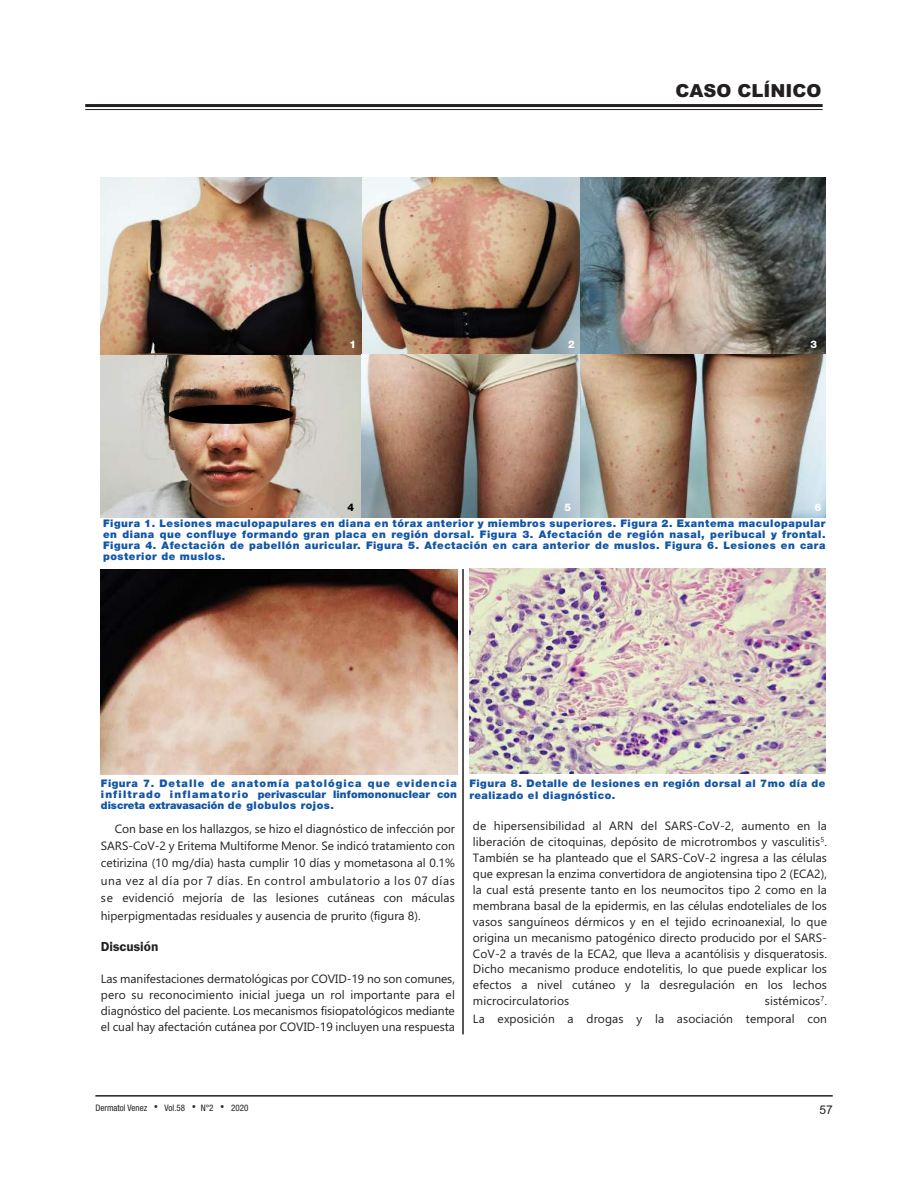
<style>
.page{position:relative;width:918px;height:1188px;background:#fff}
.page>*{position:absolute;margin:0;border:0;box-sizing:border-box;transform-origin:0 0}
.t1{font:900 18px "Arial";color:#231f20}
.t2{font:600 13.5px "Franklin Gothic";color:#231f20}
.t3{font:12px/15.9px "Gadugi";letter-spacing:.01em;color:#231f20;text-align:justify}
.t4{font:12px "Arial";color:#231f20}
.t5{font:900 10.5px/10.8px "Helvetica Neue LT Std";letter-spacing:.05em;color:#1155a6;text-align:justify}
.t6{font:800 10.5px "Helvetica Neue LT Std";color:#fff}
.t7{font:800 10.5px "Helvetica Neue LT Std";color:#000}
.t8{font:condensed 9px "Helvetica Neue LT Std";color:#231f20}
</style>
<div class="page">
<hr style="left:85px;top:104px;width:738px;height:3px;background:#231f20">
<hr style="left:85px;top:109px;width:738px;height:1px;background:#231f20">
<hr style="left:462px;top:178px;width:2px;height:856px;background:#231f20">
<hr style="left:95px;top:1095px;width:738px;height:2px;background:#231f20">
<div style="left:97px;top:178px;width:730px;height:390px;background:#fff"></div>
<img style="left:580px;top:178px;width:246px;height:177px">
<img style="left:101px;top:355px;width:260px;height:162px">
<img style="left:361px;top:178px;width:219px;height:177px">
<img style="left:101px;top:178px;width:260px;height:177px">
<img style="left:580px;top:355px;width:246px;height:162px">
<img style="left:361px;top:355px;width:219px;height:162px">
<div style="left:169px;top:405px;width:124px;height:19px;background:#000;border-radius:50%"></div>
<img style="left:101px;top:569px;width:356px;height:206px">
<img style="left:469px;top:568px;width:357px;height:206px">
<h1 class="t1" style="left:675px;top:80px;width:148px">CASO CLÍNICO</h1>
<p class="t6" style="left:350px;top:340px;width:8px">1</p>
<p class="t6" style="left:568px;top:340px;width:8px">2</p>
<p class="t6" style="left:810px;top:340px;width:8px">3</p>
<p class="t7" style="left:347px;top:503px;width:8px">4</p>
<p class="t6" style="left:565px;top:503px;width:8px">5</p>
<p class="t6" style="left:815px;top:503px;width:8px">6</p>
<p class="t5" style="left:103px;top:519px;width:724px">Figura 1. Lesiones maculopapulares en diana en tórax anterior y miembros superiores. Figura 2. Exantema maculopapular en diana que confluye formando gran placa en región dorsal. Figura 3. Afectación de región nasal, peribucal y frontal.<br>Figura 4. Afectación de pabellón auricular. Figura 5. Afectación en cara anterior de muslos. Figura 6. Lesiones en cara posterior de muslos.</p>
<p class="t5" style="left:101px;top:779px;width:358px">Figura 7. Detalle de anatomía patológica que evidencia infiltrado inflamatorio perivascular linfomononuclear con discreta extravasación de globulos rojos.</p>
<p class="t5" style="left:469px;top:778px;width:358px;line-height:12.3px">Figura 8. Detalle de lesiones en región dorsal al 7mo día de realizado el diagnóstico.</p>
<p class="t3" style="left:101px;top:820px;width:356px;line-height:17.4px;text-indent:14px">Con base en los hallazgos, se hizo el diagnóstico de infección por SARS-CoV-2 y Eritema Multiforme Menor. Se indicó tratamiento con cetirizina (10 mg/día) hasta cumplir 10 días y mometasona al 0.1% una vez al día por 7 días. En control ambulatorio a los 07 días se evidenció mejoría de las lesiones cutáneas con máculas hiperpigmentadas residuales y ausencia de prurito (figura 8).</p>
<p class="t2" style="left:101px;top:939px;width:59px">Discusión</p>
<p class="t3" style="left:101px;top:971px;width:356px">Las manifestaciones dermatológicas por COVID-19 no son comunes, pero su reconocimiento inicial juega un rol importante para el diagnóstico del paciente. Los mecanismos fisiopatológicos mediante el cual hay afectación cutánea por COVID-19 incluyen una respuesta</p>
<p class="t3" style="left:473px;top:818px;width:356px">de hipersensibilidad al ARN del SARS-CoV-2, aumento en la liberación de citoquinas, depósito de microtrombos y vasculitis<sup>5</sup>.<br>También se ha planteado que el SARS-CoV-2 ingresa a las células que expresan la enzima convertidora de angiotensina tipo 2 (ECA2), la cual está presente tanto en los neumocitos tipo 2 como en la membrana basal de la epidermis, en las células endoteliales de los vasos sanguíneos dérmicos y en el tejido ecrinoanexial, lo que origina un mecanismo patogénico directo producido por el SARS-CoV-2 a través de la ECA2, que lleva a acantólisis y disqueratosis.<br>Dicho mecanismo produce endotelitis, lo que puede explicar los efectos a nivel cutáneo y la desregulación en los lechos microcirculatorios</p>
<p class="t3" style="left:473px;top:992px;width:356px;line-height:17.4px;text-align:right">sistémicos<sup>7</sup>.<br>La exposición a drogas y la asociación temporal con</p>
<p class="t8" style="left:95px;top:1105px;width:53px">Dermatol Venez</p>
<p class="t8" style="left:165px;top:1105px;width:22px">Vol.58</p>
<p class="t8" style="left:201px;top:1105px;width:14px">N°2</p>
<p class="t8" style="left:231px;top:1105px;width:19px">2020</p>
<p class="t4" style="left:819px;top:1103px;width:15px">57</p>
</div>
